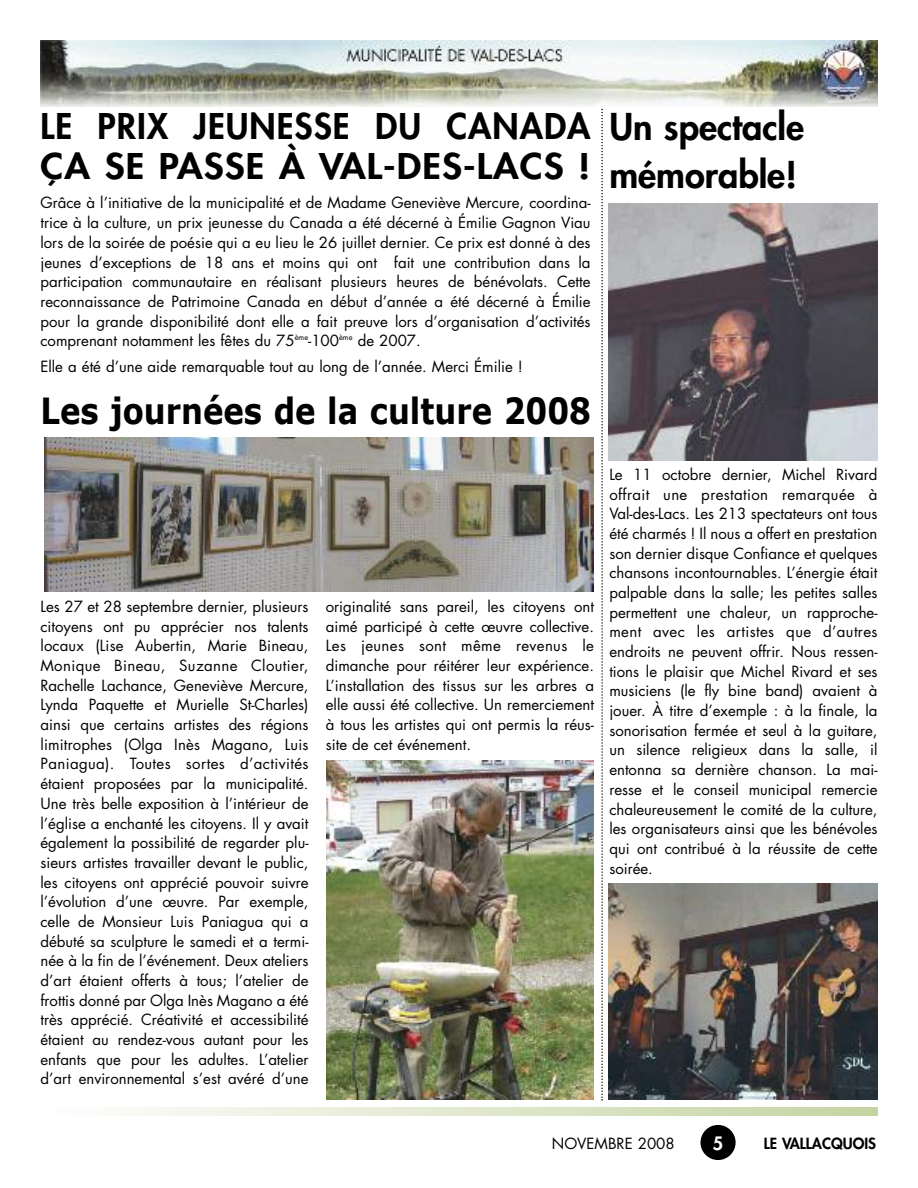
<style>
.page{position:relative;width:918px;height:1188px;background:#fff}
.page>*{position:absolute;margin:0;border:0;box-sizing:border-box;transform-origin:0 0}
.t1{font:700 36px "Verdana";color:#000;scale:.85 1}
.t2{font:800 36px/48px "Futura";color:#000}
.t3{font:800 34.5px/40.5px "Futura";letter-spacing:.03em;color:#000}
.t4{font:800 18px "Futura";color:#fff}
.t5{font:15px/19.6px "Futura";color:#000;text-align:justify}
.t6{font:800 15px "Futura";color:#000}
</style>
<div class="page">
<svg style="left:40px;top:106px;width:838px;height:3px"></svg>
<img style="left:40px;top:40px;width:838px;height:66px">
<div style="left:700px;top:1125px;width:36px;height:35px;background:#000;border-radius:50%"></div>
<svg style="left:128px;top:1108px;width:750px;height:8px;background:#dee6cb"></svg>
<svg style="left:601px;top:109px;width:2px;height:992px"></svg>
<img style="left:45px;top:438px;width:549px;height:154px">
<img style="left:326px;top:760px;width:268px;height:340px">
<img style="left:608px;top:204px;width:270px;height:257px">
<img style="left:608px;top:884px;width:270px;height:216px">
<h2 class="t3" style="left:40px;top:108px;width:552px">LE PRIX JEUNESSE DU CANADA<br>ÇA SE PASSE À VAL-DES-LACS !</h2>
<p class="t5" style="left:40px;top:194px;width:552px">Grâce à l’initiative de la municipalité et de Madame Geneviève Mercure, coordina&shy;trice à la culture, un prix jeunesse du Canada a été décerné à Émilie Gagnon Viau lors de la soirée de poésie qui a eu lieu le 26 juillet dernier. Ce prix est donné à des jeunes d’exceptions de 18 ans et moins qui ont fait une contribution dans la participation communautaire en réalisant plusieurs heures de bénévolats. Cette reconnaissance de Patrimoine Canada en début d’année a été décerné à Émilie pour la grande disponibilité dont elle a fait preuve lors d’organisation d’activités comprenant notamment les fêtes du 75<sup>ème</sup>-100<sup>ème</sup> de 2007.</p>
<p class="t5" style="left:40px;top:358px;width:484px">Elle a été d’une aide remarquable tout au long de l’année. Merci Émilie !</p>
<h1 class="t1" style="left:41px;top:387px;width:649px">les journées de la culture 2008</h1>
<p class="t5" style="left:40px;top:598px;width:270px">Les 27 et 28 septembre dernier, plusieurs citoyens ont pu apprécier nos talents locaux (Lise Aubertin, Marie Bineau, Monique Bineau, Suzanne Cloutier, Rachelle Lachance, Geneviève Mercure, Lynda Paquette et Murielle St-Charles) ainsi que certains artistes des régions limitrophes (Olga Inès Magano, Luis Paniagua). Toutes sortes d’activités étaient proposées par la municipalité.<br>Une très belle exposition à l’intérieur de l’église a enchanté les citoyens. Il y avait également la possibilité de regarder plu&shy;sieurs artistes travailler devant le public, les citoyens ont apprécié pouvoir suivre l’évolution d’une œuvre. Par exemple, celle de Monsieur Luis Paniagua qui a débuté sa sculpture le samedi et a termi&shy;née à la fin de l’événement. Deux ateliers d’art étaient offerts à tous; l’atelier de frottis donné par Olga Inès Magano a été très apprécié. Créativité et accessibilité étaient au rendez-vous autant pour les enfants que pour les adultes. L’atelier d’art environnemental s’est avéré d’une</p>
<p class="t5" style="left:326px;top:598px;width:270px">originalité sans pareil, les citoyens ont aimé participé à cette œuvre collective.<br>Les jeunes sont même revenus le dimanche pour réitérer leur expérience.<br>L’installation des tissus sur les arbres a elle aussi été collective. Un remerciement à tous les artistes qui ont permis la réus&shy;site de cet événement.</p>
<h1 class="t2" style="left:609px;top:105px;width:196px">Un spectacle mémorable!</h1>
<p class="t5" style="left:609px;top:466px;width:270px">Le 11 octobre dernier, Michel Rivard offrait une prestation remarquée à Val-des-Lacs. Les 213 spectateurs ont tous été charmés ! Il nous a offert en prestation son dernier disque Confiance et quelques chansons incontournables. L’énergie était palpable dans la salle; les petites salles permettent une chaleur, un rapproche&shy;ment avec les artistes que d’autres endroits ne peuvent offrir. Nous ressen&shy;tions le plaisir que Michel Rivard et ses musiciens (le fly bine band) avaient à jouer. À titre d’exemple : à la finale, la sonorisation fermée et seul à la guitare, un silence religieux dans la salle, il entonna sa dernière chanson. La mai&shy;resse et le conseil municipal remercie chaleureusement le comité de la culture, les organisateurs ainsi que les bénévoles qui ont contribué à la réussite de cette soirée.</p>
<p class="t5" style="left:552px;top:1135px;width:124px">NOVEMBRE 2008</p>
<p class="t4" style="left:713px;top:1135px;width:12px">5</p>
<p class="t6" style="left:764px;top:1136px;width:114px">LE VALLACQUOIS</p>
</div>
